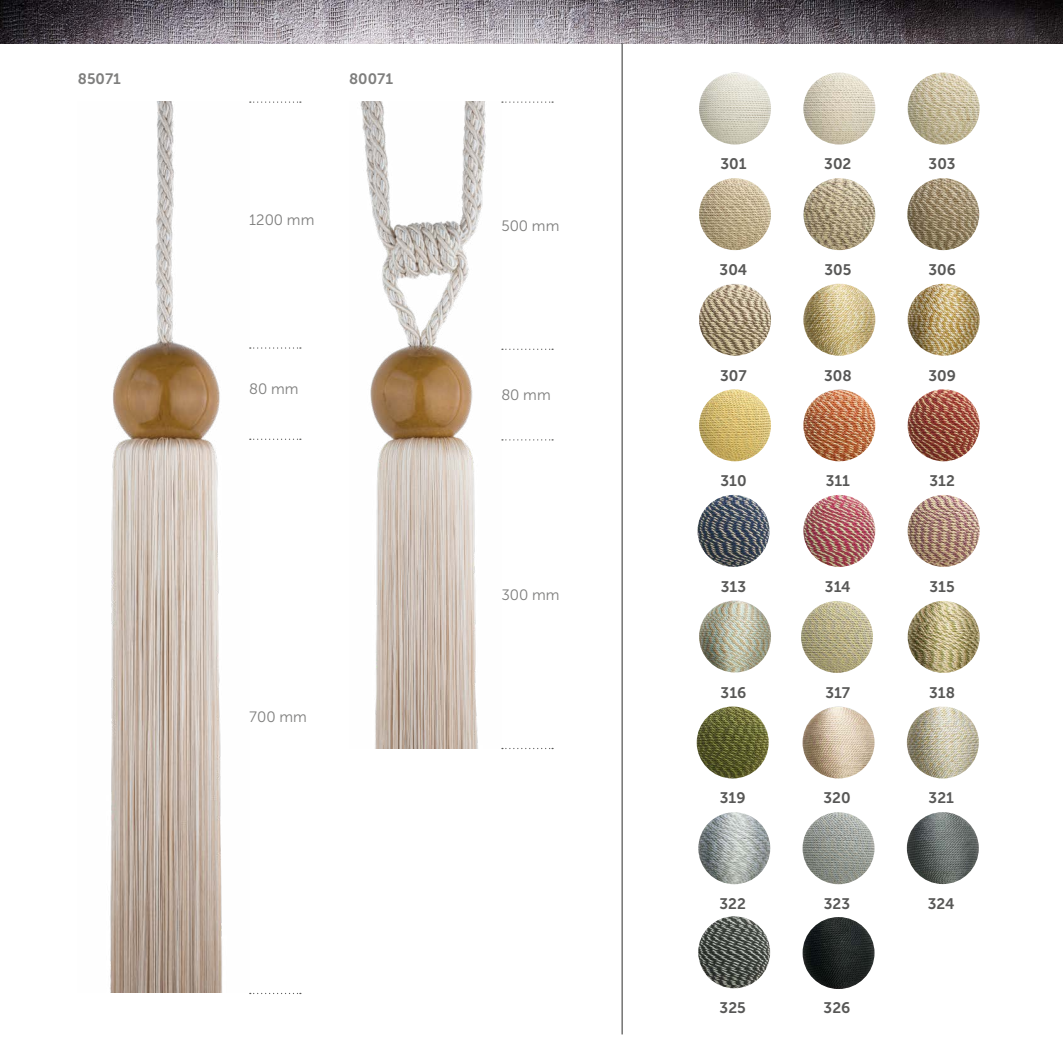
<style>
.page{position:relative;width:1063px;height:1063px;background:#fff}
.page>*{position:absolute;margin:0;border:0;box-sizing:border-box;transform-origin:0 0}
.t1{font:15.25px "Museo Sans 700";color:#575756}
.t2{font:15px "Museo Sans Cyrl 300";color:#7e7e7d}
.t3{font:15px "Museo Sans Cyrl 700";color:#7e7e7d}
</style>
<div class="page">
<img style="left:0;top:0;width:1063px;height:43px">
<img style="left:360px;top:102px;width:126px;height:646px">
<img style="left:110px;top:102px;width:112px;height:891px">
<svg style="left:250px;top:439px;width:51px;height:1px"></svg>
<svg style="left:250px;top:347px;width:51px;height:2px"></svg>
<svg style="left:250px;top:102px;width:51px;height:1px"></svg>
<svg style="left:502px;top:102px;width:51px;height:1px"></svg>
<svg style="left:502px;top:349px;width:51px;height:1px"></svg>
<svg style="left:502px;top:439px;width:51px;height:2px"></svg>
<svg style="left:502px;top:748px;width:51px;height:1px"></svg>
<svg style="left:250px;top:993px;width:51px;height:1px"></svg>
<hr style="left:622px;top:43px;width:1px;height:991px;background:#575756">
<img style="left:803px;top:73px;width:72px;height:72px;border-radius:36px">
<img style="left:803px;top:178px;width:72px;height:72px;border-radius:36px">
<img style="left:699px;top:73px;width:72px;height:72px;border-radius:36px">
<img style="left:907px;top:178px;width:72px;height:72px;border-radius:36px">
<img style="left:699px;top:284px;width:72px;height:72px;border-radius:36px">
<img style="left:698px;top:495px;width:72px;height:72px;border-radius:36px">
<img style="left:803px;top:389px;width:72px;height:72px;border-radius:36px">
<img style="left:908px;top:284px;width:72px;height:72px;border-radius:36px">
<img style="left:908px;top:389px;width:72px;height:72px;border-radius:36px">
<img style="left:699px;top:389px;width:72px;height:72px;border-radius:36px">
<img style="left:803px;top:284px;width:72px;height:72px;border-radius:36px">
<img style="left:699px;top:178px;width:72px;height:72px;border-radius:36px">
<img style="left:908px;top:73px;width:72px;height:72px;border-radius:36px">
<img style="left:803px;top:495px;width:72px;height:72px;border-radius:36px">
<img style="left:803px;top:706px;width:72px;height:72px;border-radius:36px">
<img style="left:697px;top:706px;width:72px;height:72px;border-radius:36px">
<img style="left:908px;top:495px;width:72px;height:72px;border-radius:36px">
<img style="left:907px;top:706px;width:72px;height:72px;border-radius:36px">
<img style="left:699px;top:600px;width:72px;height:72px;border-radius:36px">
<img style="left:908px;top:601px;width:72px;height:72px;border-radius:36px">
<img style="left:801px;top:601px;width:72px;height:72px;border-radius:36px">
<img style="left:907px;top:812px;width:72px;height:72px;border-radius:36px">
<img style="left:803px;top:917px;width:72px;height:72px;border-radius:36px">
<img style="left:698px;top:916px;width:72px;height:72px;border-radius:36px">
<img style="left:803px;top:812px;width:72px;height:72px;border-radius:36px">
<img style="left:698px;top:812px;width:72px;height:72px;border-radius:36px">
<p class="t3" style="left:78px;top:70px;width:45px">85071</p>
<p class="t3" style="left:349px;top:70px;width:45px">80071</p>
<p class="t2" style="left:249px;top:212px;width:67px">1200 mm</p>
<p class="t2" style="left:249px;top:381px;width:51px">80 mm</p>
<p class="t2" style="left:249px;top:709px;width:59px">700 mm</p>
<p class="t2" style="left:501px;top:218px;width:60px">500 mm</p>
<p class="t2" style="left:501px;top:387px;width:51px">80 mm</p>
<p class="t2" style="left:501px;top:587px;width:60px">300 mm</p>
<p class="t1" style="left:720px;top:156px;width:28px">301</p>
<p class="t1" style="left:824px;top:156px;width:29px">302</p>
<p class="t1" style="left:929px;top:156px;width:29px">303</p>
<p class="t1" style="left:720px;top:261px;width:29px">304</p>
<p class="t1" style="left:824px;top:261px;width:29px">305</p>
<p class="t1" style="left:928px;top:261px;width:29px">306</p>
<p class="t1" style="left:720px;top:367px;width:28px">307</p>
<p class="t1" style="left:824px;top:367px;width:29px">308</p>
<p class="t1" style="left:928px;top:367px;width:29px">309</p>
<p class="t1" style="left:720px;top:472px;width:28px">310</p>
<p class="t1" style="left:826px;top:472px;width:26px">311</p>
<p class="t1" style="left:929px;top:472px;width:27px">312</p>
<p class="t1" style="left:721px;top:578px;width:27px">313</p>
<p class="t1" style="left:825px;top:578px;width:27px">314</p>
<p class="t1" style="left:930px;top:578px;width:27px">315</p>
<p class="t1" style="left:721px;top:684px;width:27px">316</p>
<p class="t1" style="left:825px;top:684px;width:26px">317</p>
<p class="t1" style="left:929px;top:684px;width:27px">318</p>
<p class="t1" style="left:720px;top:790px;width:27px">319</p>
<p class="t1" style="left:823px;top:790px;width:29px">320</p>
<p class="t1" style="left:929px;top:790px;width:27px">321</p>
<p class="t1" style="left:720px;top:895px;width:28px">322</p>
<p class="t1" style="left:824px;top:895px;width:28px">323</p>
<p class="t1" style="left:928px;top:895px;width:28px">324</p>
<p class="t1" style="left:720px;top:999px;width:28px">325</p>
<p class="t1" style="left:824px;top:999px;width:28px">326</p>
</div>
